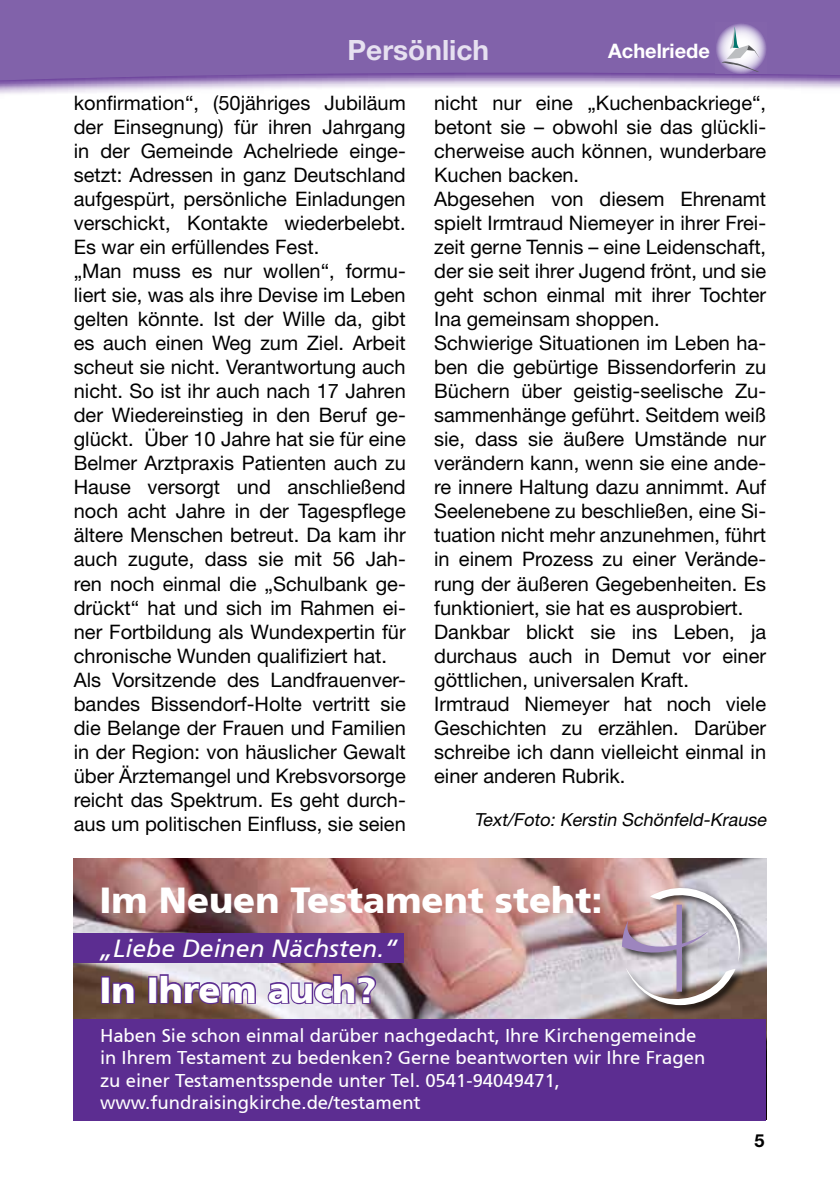
<style>
.page{position:relative;width:840px;height:1191px;background:#fff}
.page>*{position:absolute;margin:0;border:0;box-sizing:border-box;transform-origin:0 0}
.t1{font:900 36.2px "Frutiger";color:#fff}
.t2{font:700 28px "Helvetica Neue LT Std";color:#e6e0f0}
.t3{font:italic 24.8px "Frutiger";color:#fff}
.t4{font:20px/24px "Helvetica Neue LT Std";color:#000}
.t5{font:700 20px "Helvetica Neue LT Std";color:#fff}
.t6{font:18.4px/22.2px "Frutiger";color:#fff}
.t7{font:italic 18px "Helvetica Neue LT Std";color:#000}
.t8{font:700 18px "Helvetica Neue LT Std";color:#000}
</style>
<div class="page">
<svg style="left:0;top:0;width:839px;height:94px;background:#9075b4"></svg>
<svg style="left:714px;top:23px;width:51px;height:51px"></svg>
<svg style="left:721px;top:27px;width:39px;height:45px"></svg>
<img style="left:74px;top:858px;width:691px;height:161px">
<div style="left:74px;top:933px;width:330px;height:29px;background:#5c2d91"></div>
<div style="left:74px;top:1019px;width:691px;height:101px;background:#5c2d91"></div>
<div style="left:619px;top:886px;width:130px;height:128px;background:#000;opacity:.75"></div>
<svg style="left:621px;top:884px;width:122px;height:121px;background:#bfb2b8"></svg>
<div style="left:101px;top:976px;width:9px;height:27px;border:2px solid #5c2d91"></div>
<svg style="left:111px;top:980px;width:25px;height:25px"></svg>
<div style="left:148px;top:976px;width:9px;height:27px;border:2px solid #5c2d91"></div>
<svg style="left:158px;top:973px;width:99px;height:32px;background:#9e86a8"></svg>
<img style="left:266px;top:973px;width:111px;height:33px">
<h2 class="t2" style="left:347px;top:32px;width:143px">Persönlich</h2>
<p class="t5" style="left:608px;top:38px;width:103px">Achelriede</p>
<p class="t4" style="left:74px;top:91px;width:333px">konfirmation“, (50jähriges Jubiläum der Einsegnung) für ihren Jahrgang in der Gemeinde Achelriede einge&shy;setzt: Adressen in ganz Deutschland aufgespürt, persönliche Einladungen verschickt, Kontakte wiederbelebt.<br>Es war ein erfüllendes Fest.<br>„Man muss es nur wollen“, formu&shy;liert sie, was als ihre Devise im Leben gelten könnte. Ist der Wille da, gibt es auch einen Weg zum Ziel. Arbeit scheut sie nicht. Verantwortung auch nicht. So ist ihr auch nach 17 Jahren der Wiedereinstieg in den Beruf ge&shy;glückt. Über 10 Jahre hat sie für eine Belmer Arztpraxis Patienten auch zu Hause versorgt und anschließend noch acht Jahre in der Tagespflege ältere Menschen betreut. Da kam ihr auch zugute, dass sie mit 56 Jah&shy;ren noch einmal die „Schulbank ge&shy;drückt“ hat und sich im Rahmen ei&shy;ner Fortbildung als Wundexpertin für chronische Wunden qualifiziert hat.<br>Als Vorsitzende des Landfrauenver&shy;bandes Bissendorf-Holte vertritt sie die Belange der Frauen und Familien in der Region: von häuslicher Gewalt über Ärztemangel und Krebsvorsorge reicht das Spektrum. Es geht durch&shy;aus um politischen Einfluss, sie seien</p>
<p class="t4" style="left:434px;top:91px;width:333px">nicht nur eine „Kuchenbackriege“, betont sie – obwohl sie das glückli&shy;cherweise auch können, wunderbare Kuchen backen.<br>Abgesehen von diesem Ehrenamt spielt Irmtraud Niemeyer in ihrer Frei&shy;zeit gerne Tennis – eine Leidenschaft, der sie seit ihrer Jugend frönt, und sie geht schon einmal mit ihrer Tochter Ina gemeinsam shoppen.<br>Schwierige Situationen im Leben ha&shy;ben die gebürtige Bissendorferin zu Büchern über geistig-seelische Zu&shy;sammenhänge geführt. Seitdem weiß sie, dass sie äußere Umstände nur verändern kann, wenn sie eine ande&shy;re innere Haltung dazu annimmt. Auf Seelenebene zu beschließen, eine Si&shy;tuation nicht mehr anzunehmen, führt in einem Prozess zu einer Verände&shy;rung der äußeren Gegebenheiten. Es funktioniert, sie hat es ausprobiert.<br>Dankbar blickt sie ins Leben, ja durchaus auch in Demut vor einer göttlichen, universalen Kraft.<br>Irmtraud Niemeyer hat noch viele Geschichten zu erzählen. Darüber schreibe ich dann vielleicht einmal in einer anderen Rubrik.</p>
<p class="t7" style="left:474px;top:808px;width:297px">Text/Foto: Kerstin Schönfeld-Krause</p>
<h1 class="t1" style="left:99px;top:879px;width:504px">Im Neuen Testament steht:</h1>
<p class="t3" style="left:99px;top:933px;width:300px">„Liebe Deinen Nächsten.“</p>
<h1 class="t1" style="left:99px;top:968px;width:278px">In Ihrem auch?</h1>
<p class="t6" style="left:100px;top:1024px;width:606px">Haben Sie schon einmal darüber nachgedacht, Ihre Kirchengemeinde in Ihrem Testament zu bedenken? Gerne beantworten wir Ihre Fragen zu einer Testamentsspende unter Tel. 0541-94049471, www.fundraisingkirche.de/testament</p>
<p class="t8" style="left:754px;top:1129px;width:12px">5</p>
</div>
